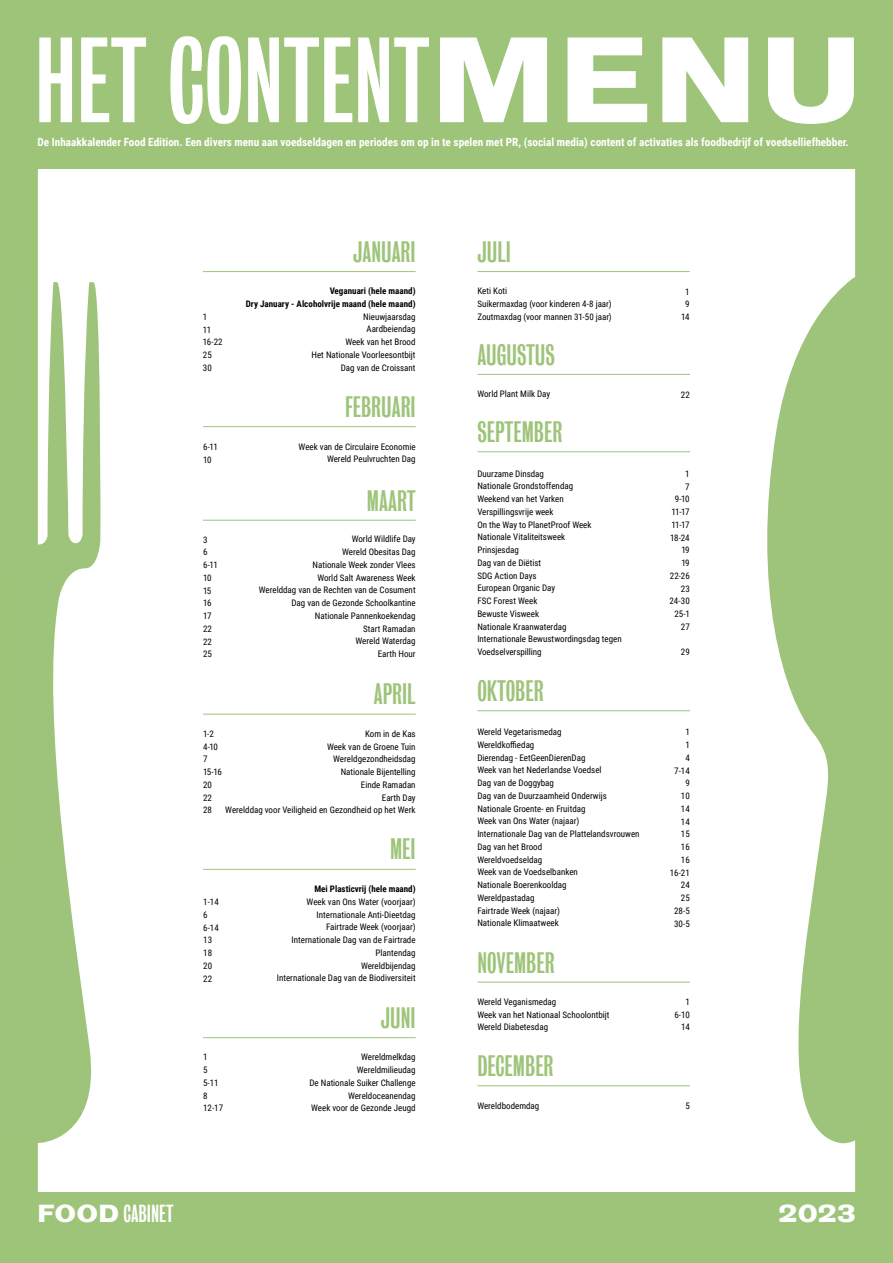
<style>
.page{position:relative;width:893px;height:1263px;background:#fff}
.page>*{position:absolute;margin:0;border:0;box-sizing:border-box;transform-origin:0 0}
.t1{font:110.25px "Bureau Grotesque One Three";color:#fff}
.t2{font:27px "Bureau Grotesque One Three";color:#9ec47a}
.t3{font:22.5px "Bureau Grotesque One Three";color:#fff}
.t4{font:22.5px "Bureau Grotesque Seven Nine";color:#fff}
.t5{font:700 11.25px "Roboto Condensed";color:#fff}
.t6{font:9px/12.8px "Roboto Condensed";color:#000;text-align:right}
.t7{font:700 9px/12.8px "Roboto Condensed";color:#000;text-align:right}
.t8{font:9px/12.8px "Roboto Condensed";letter-spacing:-.03em;color:#000;text-align:right}
.t9{font:9px/12.8px "Roboto Condensed";letter-spacing:-.05em;color:#000}
.t10{font:9px/12.8px "Roboto Condensed";letter-spacing:-.025em;color:#000}
.s1{font-family:"Bureau Grotesque Seven Nine"}
</style>
<div class="page">
<div style="left:0;top:0;width:893px;height:169px;background:#9ec47a"></div>
<div style="left:0;top:1193px;width:893px;height:70px;background:#9ec47a"></div>
<div style="left:0;top:153px;width:30px;height:1110px;background:#9ec47a"></div>
<div style="left:869px;top:158px;width:24px;height:1105px;background:#9ec47a"></div>
<svg style="left:30px;top:281px;width:71px;height:862px;fill:#9ec37a"></svg>
<svg style="left:767px;top:267px;width:102px;height:876px;fill:#9ec37a"></svg>
<hr style="left:203px;top:271px;width:213px;height:1px;background:#9ec47a">
<hr style="left:203px;top:426px;width:213px;height:1px;background:#9ec47a">
<hr style="left:203px;top:520px;width:213px;height:1px;background:#9ec47a">
<hr style="left:203px;top:714px;width:213px;height:1px;background:#9ec47a">
<hr style="left:203px;top:869px;width:213px;height:1px;background:#9ec47a">
<hr style="left:203px;top:1037px;width:213px;height:1px;background:#9ec47a">
<hr style="left:477px;top:271px;width:213px;height:1px;background:#9ec47a">
<hr style="left:477px;top:374px;width:213px;height:1px;background:#9ec47a">
<hr style="left:477px;top:451px;width:213px;height:1px;background:#9ec47a">
<hr style="left:477px;top:710px;width:213px;height:1px;background:#9ec47a">
<hr style="left:477px;top:982px;width:213px;height:1px;background:#9ec47a">
<hr style="left:477px;top:1085px;width:213px;height:1px;background:#9ec47a">
<h1 class="t1" style="left:35px;top:20px;width:830px">HET CONTENT<span class="s1">MENU</span></h1>
<p class="t5" style="left:38px;top:134px;width:813px">De Inhaakkalender Food Edition. Een divers menu aan voedseldagen en periodes om op in te spelen met PR, (social media) content of activaties als foodbedrijf of voedselliefhebber.</p>
<p class="t6" style="left:203px;top:310px;width:21px;text-align:left">1<br>11<br>16-22<br>25<br>30</p>
<p class="t6" style="left:203px;top:440px;width:16px;text-align:left">6-11<br>10</p>
<p class="t9" style="left:203px;top:533px;width:16px">3<br>6<br>6-11<br>10<br>15<br>16<br>17<br>22<br>22<br>25</p>
<h2 class="t2" style="left:353px;top:237px;width:64px">JANUARI</h2>
<p class="t7" style="left:246px;top:284px;width:171px">Veganuari (hele maand)<br>Dry January - Alcoholvrije maand (hele maand)</p>
<p class="t6" style="left:311px;top:310px;width:106px">Nieuwjaarsdag<br>Aardbeiendag<br>Week van het Brood<br>Het Nationale Voorleesontbijt<br>Dag van de Croissant</p>
<h2 class="t2" style="left:345px;top:392px;width:72px">FEBRUARI</h2>
<p class="t6" style="left:299px;top:440px;width:119px">Week van de Circulaire Economie<br>Wereld Peulvruchten Dag</p>
<h2 class="t2" style="left:367px;top:485px;width:50px">MAART</h2>
<p class="t6" style="left:259px;top:532px;width:158px">World Wildlife Day<br>Wereld Obesitas Dag<br>Nationale Week zonder Vlees<br>World Salt Awareness Week<br>Werelddag van de Rechten van de Cosument<br>Dag van de Gezonde Schoolkantine<br>Nationale Pannenkoekendag<br>Start Ramadan<br>Wereld Waterdag<br>Earth Hour</p>
<h2 class="t2" style="left:374px;top:679px;width:43px">APRIL</h2>
<p class="t6" style="left:225px;top:727px;width:192px">Kom in de Kas<br>Week van de Groene Tuin<br>Wereldgezondheidsdag<br>Nationale Bijentelling<br>Einde Ramadan<br>Earth Day<br>Werelddag voor Veiligheid en Gezondheid op het Werk</p>
<p class="t10" style="left:203px;top:727px;width:20px">1-2<br>4-10<br>7<br>15-16<br>20<br>22<br>28</p>
<p class="t6" style="left:203px;top:895px;width:17px;text-align:left">1-14<br>6<br>6-14<br>13<br>18<br>20<br>22</p>
<p class="t6" style="left:203px;top:1050px;width:22px;text-align:left">1<br>5<br>5-11<br>8<br>12-17</p>
<h2 class="t2" style="left:390px;top:834px;width:27px">MEI</h2>
<p class="t7" style="left:314px;top:882px;width:103px">Mei Plasticvrij (hele maand)</p>
<p class="t6" style="left:277px;top:895px;width:140px">Week van Ons Water (voorjaar)<br>Internationale Anti-Dieetdag<br>Fairtrade Week (voorjaar)<br>Internationale Dag van de Fairtrade<br>Plantendag<br>Wereldbijendag<br>Internationale Dag van de Biodiversiteit</p>
<h2 class="t2" style="left:381px;top:1002px;width:36px">JUNI</h2>
<p class="t6" style="left:309px;top:1050px;width:108px">Wereldmelkdag<br>Wereldmilieudag<br>De Nationale Suiker Challenge<br>Wereldoceanendag<br>Week voor de Gezonde Jeugd</p>
<h2 class="t2" style="left:477px;top:237px;width:35px">JULI</h2>
<p class="t6" style="left:477px;top:284px;width:136px;text-align:left">Keti Koti<br>Suikermaxdag (voor kinderen 4-8 jaar)<br>Zoutmaxdag (voor mannen 31-50 jaar)</p>
<h2 class="t2" style="left:477px;top:340px;width:79px">AUGUSTUS</h2>
<p class="t6" style="left:477px;top:387px;width:74px">World Plant Milk Day</p>
<h2 class="t2" style="left:477px;top:417px;width:86px">SEPTEMBER</h2>
<p class="t6" style="left:477px;top:467px;width:146px;text-align:left">Duurzame Dinsdag<br>Nationale Grondstoffendag<br>Weekend van het Varken<br>Verspillingsvrije week<br>On the Way to PlanetProof Week<br>Nationale Vitaliteitsweek<br>Prinsjesdag<br>Dag van de Diëtist<br>SDG Action Days<br>European Organic Day<br>FSC Forest Week<br>Bewuste Visweek<br>Nationale Kraanwaterdag<br>Internationale Bewustwordingsdag tegen<br>Voedselverspilling</p>
<h2 class="t2" style="left:477px;top:676px;width:68px">OKTOBER</h2>
<p class="t6" style="left:477px;top:725px;width:164px;text-align:left">Wereld Vegetarismedag<br>Wereldkoffiedag<br>Dierendag - EetGeenDierenDag<br>Week van het Nederlandse Voedsel<br>Dag van de Doggybag<br>Dag van de Duurzaamheid Onderwijs<br>Nationale Groente- en Fruitdag<br>Week van Ons Water (najaar)<br>Internationale Dag van de Plattelandsvrouwen<br>Dag van het Brood<br>Wereldvoedseldag<br>Week van de Voedselbanken<br>Nationale Boerenkooldag<br>Wereldpastadag<br>Fairtrade Week (najaar)<br>Nationale Klimaatweek</p>
<h2 class="t2" style="left:477px;top:947px;width:79px">NOVEMBER</h2>
<p class="t6" style="left:681px;top:285px;width:10px;text-align:center">1<br>9<br>14</p>
<p class="t6" style="left:681px;top:388px;width:11px">22</p>
<p class="t8" style="left:670px;top:467px;width:22px">1<br>7<br>9-10<br>11-17<br>11-17<br>18-24<br>19<br>19<br>22-26<br>23<br>24-30<br>25-1<br>27</p>
<p class="t6" style="left:681px;top:645px;width:10px">29</p>
<p class="t6" style="left:670px;top:725px;width:22px">1<br>1<br>4<br>7-14<br>9<br>10<br>14<br>14<br>15<br>16<br>16<br>16-21<br>24<br>25<br>28-5<br>30-5</p>
<p class="t6" style="left:477px;top:995px;width:134px;text-align:left">Wereld Veganismedag<br>Week van het Nationaal Schoolontbijt<br>Wereld Diabetesdag</p>
<p class="t6" style="left:674px;top:995px;width:17px">1<br>6-10<br>14</p>
<h2 class="t2" style="left:477px;top:1051px;width:78px">DECEMBER</h2>
<p class="t6" style="left:477px;top:1099px;width:63px">Wereldbodemdag</p>
<p class="t6" style="left:685px;top:1099px;width:6px">5</p>
<h3 class="t3" style="left:37px;top:1201px;width:138px"><span class="s1">FOOD</span> CABINET</h3>
<h3 class="t4" style="left:778px;top:1200px;width:79px">2023</h3>
</div>
